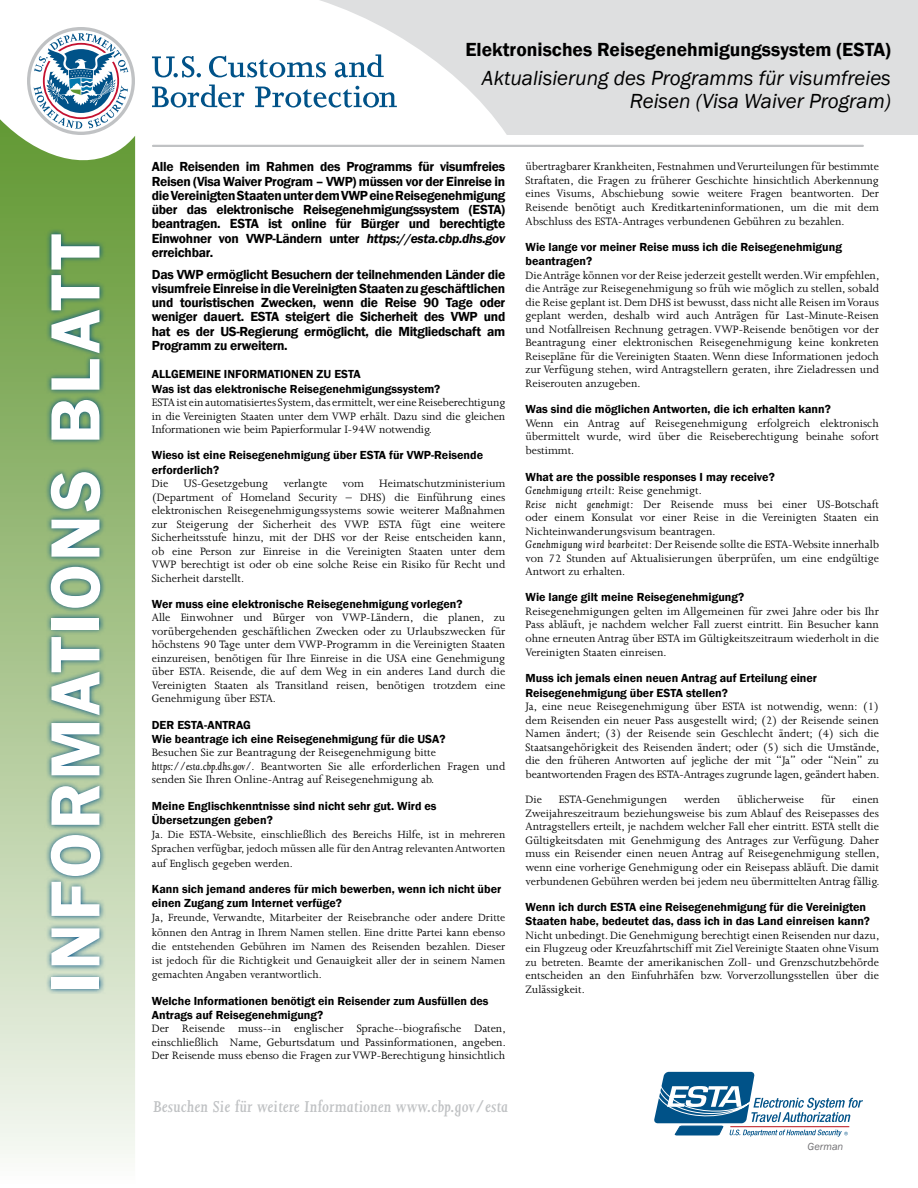
<style>
.page{position:relative;width:918px;height:1188px;background:#fff}
.page>*{position:absolute;margin:0;border:0;box-sizing:border-box;transform-origin:0 0}
.t1{font:600 72px "Franklin Gothic";letter-spacing:.04em;color:#fff}
.t2{font:italic 21px/22.5px "Franklin Gothic";color:#000;text-align:right}
.t3{font:600 19.5px "Franklin Gothic";color:#000}
.t4{font:italic 600 18px "Joanna MT Std";letter-spacing:.01em;color:#c0c2c4}
.t5{font:600 13.5px/14.2px "Franklin Gothic";letter-spacing:-.02em;color:#000;text-align:justify}
.t6{font:12.3px/13.5px "Joanna MT Std";color:#000;text-align:justify}
.t7{font:600 12px/14.2px "Franklin Gothic";color:#000}
.t8{font:12px/14.2px "Joanna MT Std";color:#000;text-align:justify}
.t9{font:italic 10.5px "Franklin Gothic";color:#717073}
.s1{font-style:italic}
</style>
<div class="page">
<svg style="left:319px;top:0;width:599px;height:135px;fill:#dedfe0"></svg>
<svg style="left:0;top:119px;width:135px;height:1039px"></svg>
<svg style="left:45px;top:228px;width:61px;height:766px"></svg>
<svg style="left:152px;top:56px;width:49px;height:21px"></svg>
<svg style="left:209px;top:56px;width:117px;height:21px"></svg>
<svg style="left:335px;top:54px;width:49px;height:23px"></svg>
<svg style="left:152px;top:85px;width:92px;height:23px"></svg>
<svg style="left:255px;top:86px;width:142px;height:22px"></svg>
<svg style="left:27px;top:27px;width:108px;height:108px"></svg>
<hr style="left:153px;top:145px;width:710px;height:2px;background:#c0c2c4">
<svg style="left:654px;top:1072px;width:209px;height:65px"></svg>
<h1 class="t1" style="left:31px;top:994px;width:761px;rotate:-90deg">INFORMATIONS BLATT</h1>
<h3 class="t3" style="left:465px;top:37px;width:427px">Elektronisches Reisegenehmigungssystem (ESTA)</h3>
<h2 class="t2" style="left:482px;top:67px;width:411px">Aktualisierung des Programms für visumfreies<br>Reisen (Visa Waiver Program)</h2>
<p class="t5" style="left:152px;top:160px;width:355px">Alle Reisenden im Rahmen des Programms für visumfreies Reisen (Visa Waiver Program – VWP) müssen vor der Einreise in die Vereinigten Staaten unter dem VWP eine Reisegenehmigung über das elektronische Reisegenehmigungssystem (ESTA) beantragen. ESTA ist online für Bürger und berechtigte Einwohner von VWP-Ländern unter <span class="s1">https://esta.cbp.dhs.gov </span>erreichbar.</p>
<p class="t5" style="left:152px;top:267px;width:355px">Das VWP ermöglicht Besuchern der teilnehmenden Länder die visumfreie Einreise in die Vereinigten Staaten zu geschäftlichen und touristischen Zwecken, wenn die Reise 90 Tage oder weniger dauert. ESTA steigert die Sicherheit des VWP und hat es der US-Regierung ermöglicht, die Mitgliedschaft am Programm zu erweitern.</p>
<p class="t7" style="left:152px;top:367px;width:290px">ALLGEMEINE INFORMATIONEN ZU ESTA<br>Was ist das elektronische Reisegenehmigungssystem?</p>
<p class="t6" style="left:152px;top:396px;width:355px">ESTA ist ein automatisiertes System, das ermittelt, wer eine Reiseberechtigung in die Vereinigten Staaten unter dem VWP erhält. Dazu sind die gleichen Informationen wie beim Papierformular I-94W notwendig.</p>
<p class="t7" style="left:152px;top:448px;width:333px">Wieso ist eine Reisegenehmigung über ESTA für VWP-Reisende erforderlich?</p>
<p class="t6" style="left:152px;top:477px;width:355px">Die US-Gesetzgebung verlangte vom Heimatschutzministerium (Department of Homeland Security – DHS) die Einführung eines elektronischen Reisegenehmigungssystems sowie weiterer Maßnahmen zur Steigerung der Sicherheit des VWP. ESTA fügt eine weitere Sicherheitsstufe hinzu, mit der DHS vor der Reise entscheiden kann, ob eine Person zur Einreise in die Vereinigten Staaten unter dem VWP berechtigt ist oder ob eine solche Reise ein Risiko für Recht und Sicherheit darstellt.</p>
<p class="t7" style="left:152px;top:597px;width:312px">Wer muss eine elektronische Reisegenehmigung vorlegen?</p>
<p class="t6" style="left:152px;top:611px;width:355px">Alle Einwohner und Bürger von VWP-Ländern, die planen, zu vorübergehenden geschäftlichen Zwecken oder zu Urlaubszwecken für höchstens 90 Tage unter dem VWP-Programm in die Vereinigten Staaten einzureisen, benötigen für Ihre Einreise in die USA eine Genehmigung über ESTA. Reisende, die auf dem Weg in ein anderes Land durch die Vereinigten Staaten als Transitland reisen, benötigen trotzdem eine Genehmigung über ESTA.</p>
<p class="t7" style="left:152px;top:718px;width:295px">DER ESTA-ANTRAG<br>Wie beantrage ich eine Reisegenehmigung für die USA?</p>
<p class="t6" style="left:152px;top:746px;width:355px;text-align:left">Besuchen Sie zur Beantragung der Reisegenehmigung bitte <span class="s1">https://esta.cbp.dhs.gov/</span>. Beantworten Sie alle erforderlichen Fragen und senden Sie Ihren Online-Antrag auf Reisegenehmigung ab.</p>
<p class="t7" style="left:152px;top:799px;width:286px">Meine Englischkenntnisse sind nicht sehr gut. Wird es<br>Übersetzungen geben?</p>
<p class="t8" style="left:152px;top:828px;width:355px">Ja. Die ESTA-Website, einschließlich des Bereichs Hilfe, ist in mehreren Sprachen verfügbar, jedoch müssen alle für den Antrag relevanten Antworten auf Englisch gegeben werden.</p>
<p class="t7" style="left:152px;top:882px;width:351px">Kann sich jemand anderes für mich bewerben, wenn ich nicht über einen Zugang zum Internet verfüge?</p>
<p class="t8" style="left:152px;top:911px;width:355px">Ja, Freunde, Verwandte, Mitarbeiter der Reisebranche oder andere Dritte können den Antrag in Ihrem Namen stellen. Eine dritte Partei kann ebenso die entstehenden Gebühren im Namen des Reisenden bezahlen. Dieser ist jedoch für die Richtigkeit und Genauigkeit aller der in seinem Namen gemachten Angaben verantwortlich.</p>
<p class="t7" style="left:152px;top:994px;width:338px">Welche Informationen benötigt ein Reisender zum Ausfüllen des<br>Antrags auf Reisegenehmigung?</p>
<p class="t6" style="left:152px;top:1022px;width:355px">Der Reisende muss--in englischer Sprache--biografische Daten, einschließlich Name, Geburtsdatum und Passinformationen, angeben.<br>Der Reisende muss ebenso die Fragen zur VWP-Berechtigung hinsichtlich</p>
<h3 class="t4" style="left:153px;top:1097px;width:357px">Besuchen Sie für weitere Informationen www.cbp.gov/esta</h3>
<p class="t6" style="left:526px;top:160px;width:355px">übertragbarer Krankheiten, Festnahmen und Verurteilungen für bestimmte Straftaten, die Fragen zu früherer Geschichte hinsichtlich Aberkennung eines Visums, Abschiebung sowie weitere Fragen beantworten. Der Reisende benötigt auch Kreditkarteninformationen, um die mit dem Abschluss des ESTA-Antrages verbundenen Gebühren zu bezahlen.</p>
<p class="t7" style="left:526px;top:240px;width:318px">Wie lange vor meiner Reise muss ich die Reisegenehmigung beantragen?</p>
<p class="t6" style="left:526px;top:269px;width:355px">Die Anträge können vor der Reise jederzeit gestellt werden. Wir empfehlen, die Anträge zur Reisegenehmigung so früh wie möglich zu stellen, sobald die Reise geplant ist. Dem DHS ist bewusst, dass nicht alle Reisen im Voraus geplant werden, deshalb wird auch Anträgen für Last-Minute-Reisen und Notfallreisen Rechnung getragen. VWP-Reisende benötigen vor der Beantragung einer elektronischen Reisegenehmigung keine konkreten Reisepläne für die Vereinigten Staaten. Wenn diese Informationen jedoch zur Verfügung stehen, wird Antragstellern geraten, ihre Zieladressen und Reiserouten anzugeben.</p>
<p class="t7" style="left:526px;top:402px;width:307px">Was sind die möglichen Antworten, die ich erhalten kann?</p>
<p class="t6" style="left:526px;top:416px;width:355px;line-height:14px">Wenn ein Antrag auf Reisegenehmigung erfolgreich elektronisch übermittelt wurde, wird über die Reiseberechtigung beinahe sofort bestimmt.</p>
<p class="t7" style="left:526px;top:470px;width:251px">What are the possible responses I may receive?</p>
<p class="t6" style="left:526px;top:484px;width:355px;text-align:left"><span class="s1">Genehmigung erteilt:</span> Reise genehmigt.<br><span class="s1">Reise nicht genehmigt:</span> Der Reisende muss bei einer US-Botschaft oder einem Konsulat vor einer Reise in die Vereinigten Staaten ein Nichteinwanderungsvisum beantragen.<br><span class="s1">Genehmigung wird bearbeitet</span>: Der Reisende sollte die ESTA-Website innerhalb von 72 Stunden auf Aktualisierungen überprüfen, um eine endgültige Antwort zu erhalten.</p>
<p class="t7" style="left:526px;top:590px;width:220px">Wie lange gilt meine Reisegenehmigung?</p>
<p class="t6" style="left:526px;top:604px;width:355px">Reisegenehmigungen gelten im Allgemeinen für zwei Jahre oder bis Ihr Pass abläuft, je nachdem welcher Fall zuerst eintritt. Ein Besucher kann ohne erneuten Antrag über ESTA im Gültigkeitszeitraum wiederholt in die Vereinigten Staaten einreisen.</p>
<p class="t7" style="left:526px;top:671px;width:293px">Muss ich jemals einen neuen Antrag auf Erteilung einer<br>Reisegenehmigung über ESTA stellen?</p>
<p class="t6" style="left:526px;top:700px;width:355px">Ja, eine neue Reisegenehmigung über ESTA ist notwendig, wenn: (1) dem Reisenden ein neuer Pass ausgestellt wird; (2) der Reisende seinen Namen ändert; (3) der Reisende sein Geschlecht ändert; (4) sich die Staatsangehörigkeit des Reisenden ändert; oder (5) sich die Umstände, die den früheren Antworten auf jegliche der mit “Ja” oder “Nein” zu beantwortenden Fragen des ESTA-Antrages zugrunde lagen, geändert haben.</p>
<p class="t6" style="left:526px;top:793px;width:18px">Die</p>
<p class="t6" style="left:559px;top:793px;width:110px">ESTA-Genehmigungen</p>
<p class="t6" style="left:684px;top:793px;width:38px">werden</p>
<p class="t6" style="left:737px;top:793px;width:68px">üblicherweise</p>
<p class="t6" style="left:821px;top:793px;width:16px">für</p>
<p class="t6" style="left:526px;top:793px;width:355px;text-indent:327px">einen Zweijahreszeitraum beziehungsweise bis zum Ablauf des Reisepasses des Antragstellers erteilt, je nachdem welcher Fall eher eintritt. ESTA stellt die Gültigkeitsdaten mit Genehmigung des Antrages zur Verfügung. Daher muss ein Reisender einen neuen Antrag auf Reisegenehmigung stellen, wenn eine vorherige Genehmigung oder ein Reisepass abläuft. Die damit verbundenen Gebühren werden bei jedem neu übermittelten Antrag fällig.</p>
<p class="t7" style="left:526px;top:900px;width:346px">Wenn ich durch ESTA eine Reisegenehmigung für die Vereinigten<br>Staaten habe, bedeutet das, dass ich in das Land einreisen kann?</p>
<p class="t6" style="left:526px;top:929px;width:355px">Nicht unbedingt. Die Genehmigung berechtigt einen Reisenden nur dazu, ein Flugzeug oder Kreuzfahrtschiff mit Ziel Vereinigte Staaten ohne Visum zu betreten. Beamte der amerikanischen Zoll- und Grenzschutzbehörde entscheiden an den Einfuhrhäfen bzw. Vorverzollungsstellen über die Zulässigkeit.</p>
<p class="t9" style="left:808px;top:1140px;width:37px">German</p>
</div>
